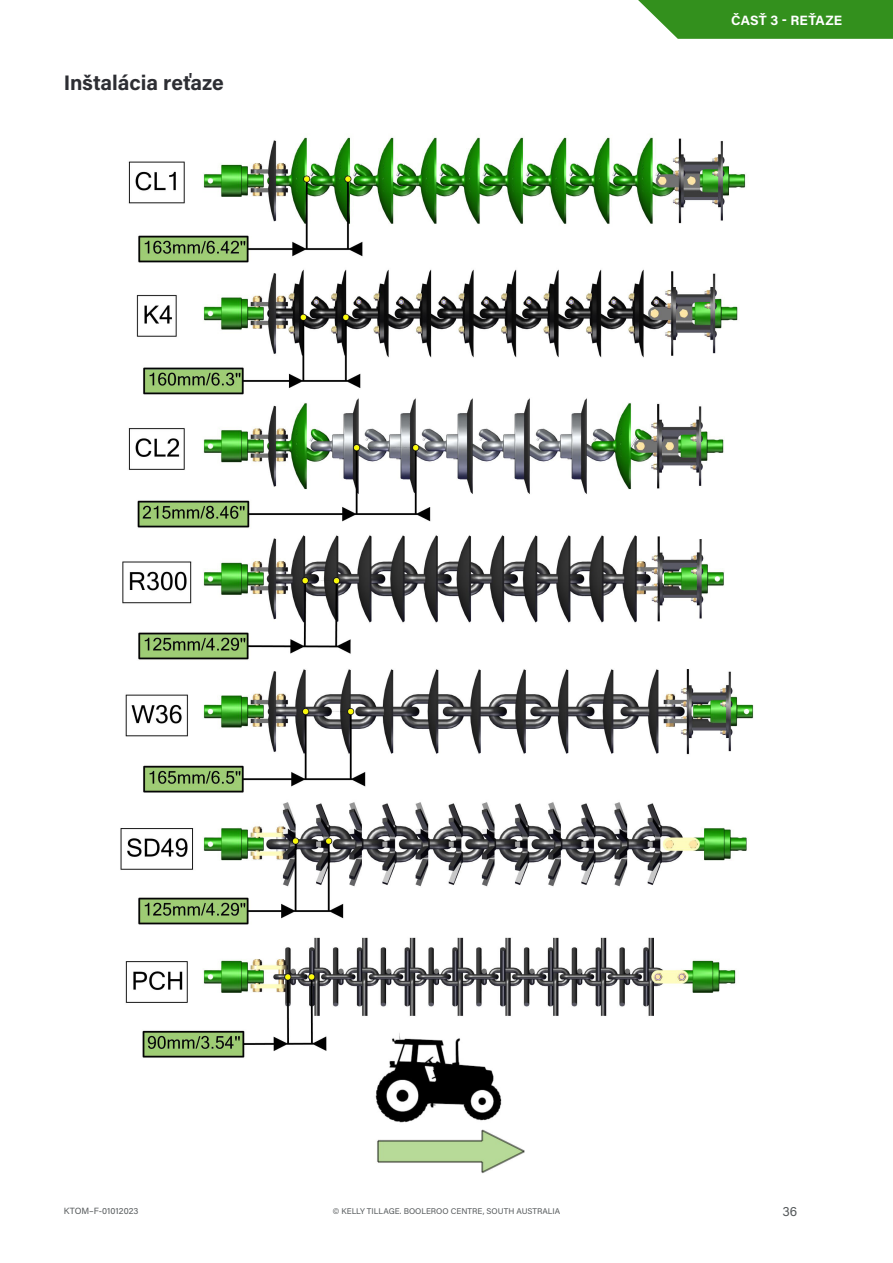
<style>
.page{position:relative;width:893px;height:1263px;background:#fff}
.page>*{position:absolute;margin:0;border:0;box-sizing:border-box;transform-origin:0 0}
.t1{font:700 21px "Acumin Pro";letter-spacing:-.005em;color:#2d2e33}
.Tab_Label_White{font:700 13.5px "Acumin Pro";letter-spacing:.015em;color:#fff}
.t2{font:13.5px "Acumin Pro";color:#565a5c}
.t3{font:9px "Acumin Pro";color:#565a5c}
.t4{font:8.25px "Acumin Pro";color:#565a5c}
</style>
<div class="page">
<svg style="left:638px;top:0;width:255px;height:39px;background:#43992f"></svg>
<img style="left:120px;top:137px;width:634px;height:1037px">
<p class="t1" style="left:64px;top:68px;width:162px">Inštalácia reťaze</p>
<p class="Tab_Label_White" style="left:731px;top:11px;width:113px">ČASŤ 3 - REŤAZE</p>
<p class="t3" style="left:64px;top:1205px;width:76px">KTOM–F-01012023</p>
<p class="t4" style="left:333px;top:1205px;width:229px">© KELLY TILLAGE. BOOLEROO CENTRE, SOUTH AUSTRALIA</p>
<h2 class="t2" style="left:782px;top:1201px;width:16px">36</h2>
</div>
